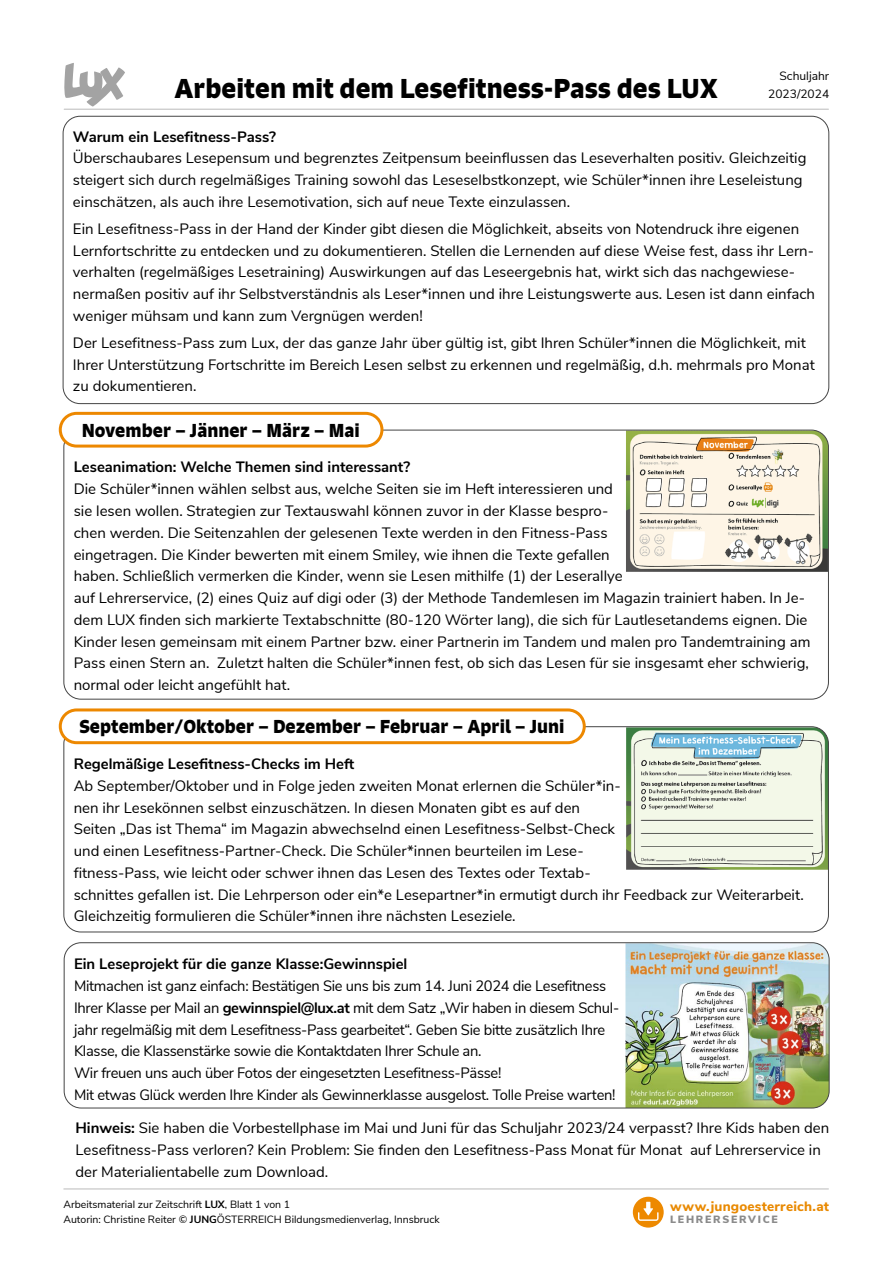
<style>
.page{position:relative;width:893px;height:1263px;background:#fff}
.page>*{position:absolute;margin:0;border:0;box-sizing:border-box;transform-origin:0 0}
.t1{font:700 26.25px "Signo";color:#000}
.t2{font:700 18px "Signo";color:#000}
.t3{font:15px/21.8px "Nunito Sans";color:#000}
.t4{font:15px/21.8px "Nunito Sans";letter-spacing:-.02em;color:#000}
.t5{font:700 15px "Nunito Sans";color:#000}
.t6{font:800 13.5px "Nunito Sans";letter-spacing:.015em;color:#e98900}
.t7{font:12px "Nunito Sans";color:#000}
.t8{font:10.5px/15px "Nunito Sans";color:#000}
.t9{font:900 10.5px "Nunito Sans";letter-spacing:.165em;color:#8b8b8b}
.s1{font-weight:700}
</style>
<div class="page">
<div style="left:633px;top:1197px;width:31px;height:30px;background:#ed8900;border-radius:50%"></div>
<svg style="left:638px;top:1202px;width:20px;height:19px"></svg>
<hr style="left:64px;top:1188px;width:764px;height:1px;background:#bababa">
<hr style="left:64px;top:109px;width:764px;height:1px;background:#bababa">
<svg style="left:64px;top:63px;width:61px;height:44px"></svg>
<img style="left:626px;top:430px;width:202px;height:142px">
<img style="left:626px;top:728px;width:201px;height:142px">
<img style="left:625px;top:943px;width:204px;height:165px">
<div style="left:64px;top:942px;width:765px;height:166px;border:1px solid #454545;border-radius:17px"></div>
<div style="left:59px;top:412px;width:324px;height:36px;border:3px solid #ed8800;border-radius:16px"></div>
<div style="left:59px;top:708px;width:527px;height:36px;border:3px solid #ed8800;border-radius:16px"></div>
<p class="t7" style="left:779px;top:67px;width:51px">Schuljahr</p>
<h1 class="t1" style="left:175px;top:71px;width:545px">Arbeiten mit dem Lesefitness-Pass des LUX</h1>
<p class="t7" style="left:768px;top:85px;width:62px">2023/2024</p>
<p class="t5" style="left:73px;top:125px;width:205px">Warum ein Lesefitness-Pass?</p>
<p class="t3" style="left:73px;top:146px;width:735px">Überschaubares Lesepensum und begrenztes Zeitpensum beeinflussen das Leseverhalten positiv. Gleichzeitig steigert sich durch regelmäßiges Training sowohl das Leseselbstkonzept, wie Schüler*innen ihre Leseleistung einschätzen, als auch ihre Lesemotivation, sich auf neue Texte einzulassen.</p>
<p class="t3" style="left:73px;top:217px;width:744px">Ein Lesefitness-Pass in der Hand der Kinder gibt diesen die Möglichkeit, abseits von Notendruck ihre eigenen Lernfortschritte zu entdecken und zu dokumentieren. Stellen die Lernenden auf diese Weise fest, dass ihr Lern&shy;verhalten (regelmäßiges Lesetraining) Auswirkungen auf das Leseergebnis hat, wirkt sich das nachgewiese&shy;nermaßen positiv auf ihr Selbstverständnis als Leser*innen und ihre Leistungswerte aus. Lesen ist dann einfach weniger mühsam und kann zum Vergnügen werden!</p>
<p class="t3" style="left:73px;top:331px;width:743px">Der Lesefitness-Pass zum Lux, der das ganze Jahr über gültig ist, gibt Ihren Schüler*innen die Möglichkeit, mit<br>Ihrer Unterstützung Fortschritte im Bereich Lesen selbst zu erkennen und regelmäßig, d.h. mehrmals pro Monat zu dokumentieren.</p>
<p class="t2" style="left:82px;top:419px;width:280px">November – Jänner – März – Mai</p>
<p class="t5" style="left:74px;top:456px;width:338px">Leseanimation: Welche Themen sind interessant?</p>
<p class="t3" style="left:74px;top:477px;width:738px">Die Schüler*innen wählen selbst aus, welche Seiten sie im Heft interessieren und<br>sie lesen wollen. Strategien zur Textauswahl können zuvor in der Klasse bespro-<br>chen werden. Die Seitenzahlen der gelesenen Texte werden in den Fitness-Pass<br>eingetragen. Die Kinder bewerten mit einem Smiley, wie ihnen die Texte gefallen<br>haben. Schließlich vermerken die Kinder, wenn sie Lesen mithilfe (1) der Leserallye<br>auf Lehrerservice, (2) eines Quiz auf digi oder (3) der Methode Tandemlesen im Magazin trainiert haben. In Je&shy;dem LUX finden sich markierte Textabschnitte (80-120 Wörter lang), die sich für Lautlesetandems eignen. Die Kinder lesen gemeinsam mit einem Partner bzw. einer Partnerin im Tandem und malen pro Tandemtraining am Pass einen Stern an. Zuletzt halten die Schüler*innen fest, ob sich das Lesen für sie insgesamt eher schwierig, normal oder leicht angefühlt hat.</p>
<p class="t2" style="left:79px;top:715px;width:487px">September/Oktober – Dezember – Februar – April – Juni</p>
<p class="t5" style="left:74px;top:753px;width:282px">Regelmäßige Lesefitness-Checks im Heft</p>
<p class="t3" style="left:74px;top:774px;width:732px">Ab September/Oktober und in Folge jeden zweiten Monat erlernen die Schüler*in-<br>nen ihr Lesekönnen selbst einzuschätzen. In diesen Monaten gibt es auf den<br>Seiten „Das ist Thema“ im Magazin abwechselnd einen Lesefitness-Selbst-Check<br>und einen Lesefitness-Partner-Check. Die Schüler*innen beurteilen im Lese-<br>fitness-Pass, wie leicht oder schwer ihnen das Lesen des Textes oder Textab-<br>schnittes gefallen ist. Die Lehrperson oder ein*e Lesepartner*in ermutigt durch ihr Feedback zur Weiterarbeit.<br>Gleichzeitig formulieren die Schüler*innen ihre nächsten Leseziele.</p>
<p class="t5" style="left:74px;top:953px;width:335px">Ein Leseprojekt für die ganze Klasse:Gewinnspiel</p>
<p class="t4" style="left:74px;top:974px;width:547px">Mitmachen ist ganz einfach: Bestätigen Sie uns bis zum 14. Juni 2024 die Lesefitness Ihrer Klasse per Mail an <span class="s1">gewinnspiel@lux.at</span> mit dem Satz „Wir haben in diesem Schul&shy;jahr regelmäßig mit dem Lesefitness-Pass gearbeitet“. Geben Sie bitte zusätzlich Ihre Klasse, die Klassenstärke sowie die Kontaktdaten Ihrer Schule an.<br>Wir freuen uns auch über Fotos der eingesetzten Lesefitness-Pässe!<br>Mit etwas Glück werden Ihre Kinder als Gewinnerklasse ausgelost. Tolle Preise warten!</p>
<p class="t3" style="left:75px;top:1116px;width:755px"><span class="s1">Hinweis:</span> Sie haben die Vorbestellphase im Mai und Juni für das Schuljahr 2023/24 verpasst? Ihre Kids haben den<br>Lesefitness-Pass verloren? Kein Problem: Sie finden den Lesefitness-Pass Monat für Monat auf Lehrerservice in der Materialientabelle zum Download.</p>
<p class="t8" style="left:63px;top:1196px;width:378px">Arbeitsmaterial zur Zeitschrift <span class="s1">LUX</span>, Blatt 1 von 1<br>Autorin: Christine Reiter © <span class="s1">JUNG</span>ÖSTERREICH Bildungsmedienverlag, Innsbruck</p>
<p class="t6" style="left:670px;top:1196px;width:160px">www.jungoesterreich.at</p>
<p class="t9" style="left:670px;top:1211px;width:109px">LEHRERSERVICE</p>
</div>
